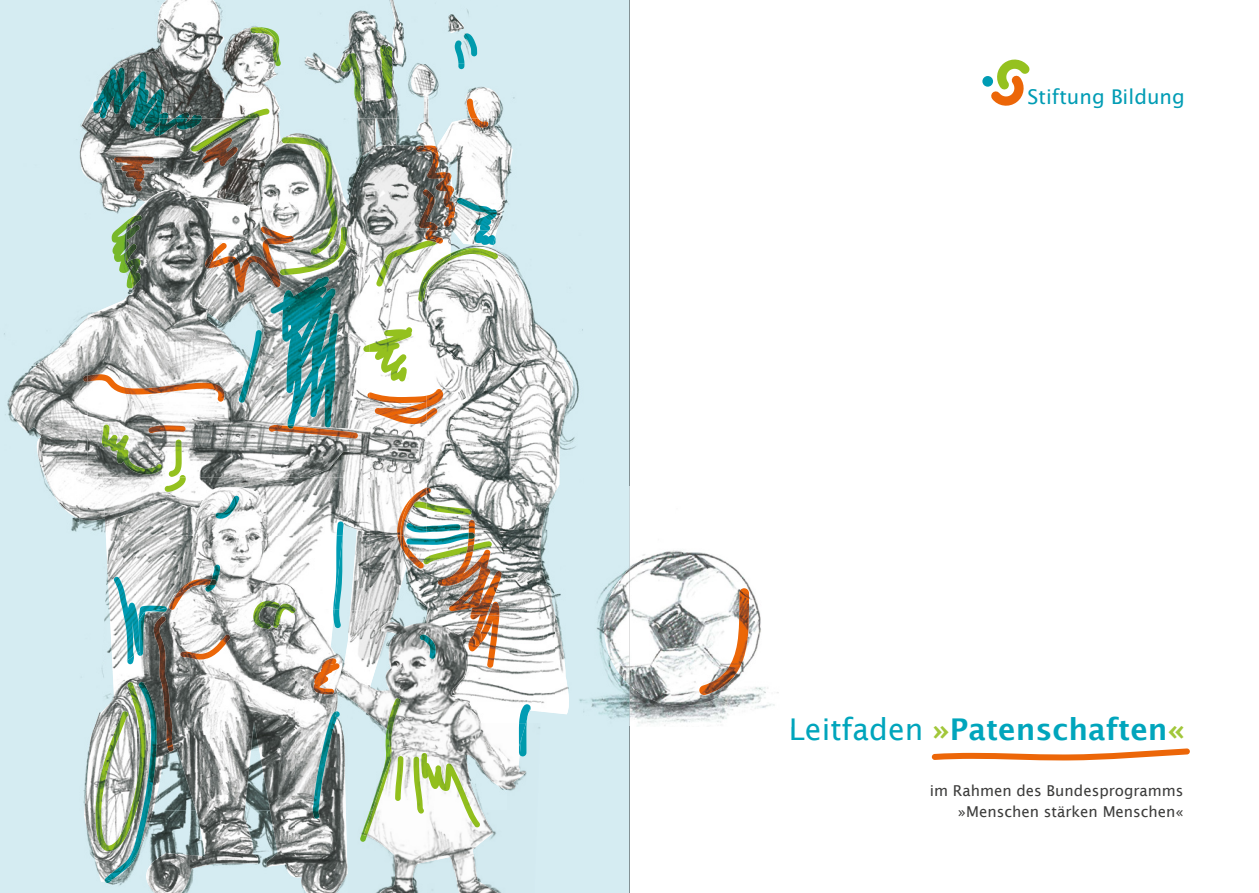
<style>
.page{position:relative;width:1259px;height:893px;background:#fff}
.page>*{position:absolute;margin:0;border:0;box-sizing:border-box;transform-origin:0 0}
.t1{font:600 30px "Lucida Sans";color:#00a5bc}
.t2{font:20.25px "Lucida Sans";color:#009cb4}
.t3{font:15px/21px "Lucida Sans";color:#3c3c3b;text-align:right}
.s1{font-weight:400}
.s2{color:#a2c73a}
</style>
<div class="page">
<div style="left:0;top:0;width:629px;height:893px;background:#d5ecf2"></div>
<img style="left:397px;top:54px;width:118px;height:64px">
<img style="left:507px;top:175px;width:2px;height:30px">
<img style="left:304px;top:0;width:102px;height:88px">
<img style="left:409px;top:64px;width:33px;height:32px">
<img style="left:460px;top:87px;width:53px;height:88px">
<img style="left:356px;top:87px;width:41px;height:31px">
<img style="left:435px;top:9px;width:65px;height:55px">
<img style="left:446px;top:16px;width:18px;height:17px">
<img style="left:464px;top:33px;width:13px;height:23px">
<svg style="left:458px;top:64px;width:6px;height:5px"></svg>
<img style="left:455px;top:40px;width:9px;height:24px">
<img style="left:341px;top:53px;width:22px;height:49px">
<img style="left:380px;top:45px;width:12px;height:54px">
<img style="left:467px;top:99px;width:11px;height:19px">
<img style="left:127px;top:0;width:153px;height:118px">
<img style="left:76px;top:58px;width:51px;height:109px">
<img style="left:127px;top:132px;width:32px;height:35px">
<img style="left:114px;top:156px;width:40px;height:11px">
<img style="left:242px;top:109px;width:28px;height:9px">
<img style="left:358px;top:118px;width:149px;height:112px">
<img style="left:471px;top:118px;width:18px;height:10px">
<img style="left:456px;top:198px;width:41px;height:32px">
<img style="left:159px;top:118px;width:121px;height:51px">
<img style="left:258px;top:133px;width:194px;height:97px">
<img style="left:202px;top:152px;width:36px;height:14px">
<img style="left:191px;top:118px;width:64px;height:34px">
<svg style="left:498px;top:255px;width:17px;height:268px;background:#c0c3c2"></svg>
<img style="left:515px;top:263px;width:25px;height:260px">
<img style="left:451px;top:230px;width:56px;height:29px">
<img style="left:452px;top:230px;width:45px;height:17px">
<img style="left:474px;top:230px;width:21px;height:15px">
<img style="left:423px;top:230px;width:28px;height:17px">
<img style="left:427px;top:247px;width:71px;height:276px">
<img style="left:539px;top:326px;width:44px;height:197px">
<svg style="left:159px;top:169px;width:264px;height:354px;background:#bbbebe"></svg>
<img style="left:384px;top:240px;width:52px;height:17px">
<img style="left:422px;top:253px;width:4px;height:4px">
<img style="left:426px;top:248px;width:72px;height:38px">
<img style="left:81px;top:167px;width:78px;height:25px">
<img style="left:122px;top:170px;width:23px;height:21px">
<img style="left:159px;top:175px;width:105px;height:23px">
<img style="left:224px;top:337px;width:21px;height:25px">
<img style="left:224px;top:198px;width:58px;height:139px">
<img style="left:245px;top:336px;width:125px;height:88px">
<img style="left:348px;top:477px;width:22px;height:46px">
<img style="left:370px;top:257px;width:57px;height:135px">
<img style="left:403px;top:286px;width:24px;height:201px">
<img style="left:97px;top:192px;width:127px;height:237px">
<img style="left:231px;top:344px;width:48px;height:133px">
<img style="left:279px;top:424px;width:144px;height:53px">
<img style="left:129px;top:429px;width:103px;height:48px">
<img style="left:376px;top:263px;width:14px;height:23px">
<img style="left:418px;top:281px;width:8px;height:21px">
<img style="left:422px;top:283px;width:5px;height:18px">
<img style="left:438px;top:520px;width:64px;height:3px">
<img style="left:431px;top:503px;width:41px;height:12px">
<img style="left:400px;top:487px;width:31px;height:36px">
<img style="left:397px;top:496px;width:3px;height:27px">
<img style="left:400px;top:488px;width:27px;height:35px">
<img style="left:93px;top:69px;width:75px;height:63px">
<img style="left:159px;top:118px;width:43px;height:18px">
<img style="left:252px;top:27px;width:29px;height:39px">
<img style="left:250px;top:27px;width:28px;height:38px">
<img style="left:83px;top:790px;width:98px;height:103px">
<img style="left:295px;top:536px;width:9px;height:54px">
<img style="left:106px;top:543px;width:30px;height:134px">
<img style="left:305px;top:477px;width:43px;height:46px">
<img style="left:129px;top:477px;width:176px;height:59px">
<img style="left:181px;top:849px;width:12px;height:44px">
<img style="left:101px;top:566px;width:12px;height:111px">
<img style="left:107px;top:536px;width:82px;height:135px">
<img style="left:129px;top:501px;width:60px;height:35px">
<img style="left:189px;top:487px;width:106px;height:391px">
<img style="left:136px;top:588px;width:54px;height:261px">
<img style="left:295px;top:590px;width:9px;height:299px">
<img style="left:84px;top:677px;width:53px;height:205px">
<img style="left:215px;top:496px;width:25px;height:23px">
<img style="left:205px;top:565px;width:15px;height:27px">
<img style="left:96px;top:682px;width:9px;height:169px">
<img style="left:105px;top:881px;width:34px;height:2px">
<img style="left:105px;top:682px;width:52px;height:199px">
<img style="left:253px;top:601px;width:27px;height:28px">
<img style="left:273px;top:604px;width:23px;height:24px">
<img style="left:180px;top:635px;width:50px;height:24px">
<img style="left:169px;top:579px;width:43px;height:31px">
<svg style="left:209px;top:579px;width:8px;height:6px"></svg>
<svg style="left:127px;top:660px;width:13px;height:4px"></svg>
<img style="left:113px;top:577px;width:54px;height:83px">
<img style="left:138px;top:608px;width:29px;height:48px">
<img style="left:154px;top:616px;width:20px;height:136px">
<img style="left:282px;top:137px;width:55px;height:102px">
<img style="left:310px;top:237px;width:22px;height:6px">
<img style="left:423px;top:146px;width:32px;height:74px">
<img style="left:416px;top:147px;width:37px;height:80px">
<img style="left:418px;top:189px;width:20px;height:41px">
<img style="left:425px;top:230px;width:18px;height:14px">
<svg style="left:428px;top:239px;width:8px;height:3px"></svg>
<img style="left:427px;top:389px;width:16px;height:31px">
<svg style="left:367px;top:393px;width:3px;height:5px"></svg>
<img style="left:370px;top:392px;width:57px;height:32px">
<img style="left:249px;top:330px;width:13px;height:53px">
<img style="left:249px;top:348px;width:10px;height:39px">
<img style="left:238px;top:362px;width:13px;height:41px">
<img style="left:207px;top:226px;width:87px;height:67px">
<img style="left:205px;top:252px;width:8px;height:16px">
<img style="left:337px;top:521px;width:7px;height:2px">
<img style="left:270px;top:277px;width:68px;height:148px">
<img style="left:288px;top:424px;width:41px;height:1px">
<img style="left:340px;top:227px;width:7px;height:18px">
<img style="left:280px;top:243px;width:66px;height:32px">
<svg style="left:363px;top:344px;width:7px;height:8px"></svg>
<img style="left:370px;top:327px;width:42px;height:54px">
<img style="left:129px;top:425px;width:34px;height:49px">
<img style="left:168px;top:440px;width:14px;height:37px">
<img style="left:112px;top:222px;width:13px;height:66px">
<img style="left:125px;top:215px;width:17px;height:73px">
<img style="left:268px;top:425px;width:90px;height:14px">
<svg style="left:288px;top:426px;width:6px;height:3px"></svg>
<img style="left:148px;top:425px;width:38px;height:8px">
<svg style="left:4px;top:312px;width:125px;height:231px"></svg>
<img style="left:88px;top:374px;width:136px;height:28px">
<svg style="left:180px;top:475px;width:6px;height:2px"></svg>
<img style="left:164px;top:477px;width:22px;height:15px">
<svg style="left:931px;top:748px;width:259px;height:12px"></svg>
<img style="left:583px;top:589px;width:196px;height:137px">
<img style="left:555px;top:486px;width:28px;height:216px">
<svg style="left:555px;top:486px;width:4px;height:6px"></svg>
<img style="left:604px;top:550px;width:158px;height:156px">
<img style="left:699px;top:588px;width:50px;height:107px">
<svg style="left:304px;top:523px;width:268px;height:370px"></svg>
<img style="left:519px;top:704px;width:11px;height:19px">
<svg style="left:983px;top:59px;width:47px;height:47px"></svg>
<div style="left:982px;top:76px;width:11px;height:11px;background:#009cb4;border-radius:50%"></div>
<hr style="left:629px;top:0;width:1px;height:486px;background:#839195">
<hr style="left:629px;top:727px;width:1px;height:166px;background:#839195">
<img style="left:629px;top:486px;width:1px;height:241px">
<h2 class="t2" style="left:1027px;top:85px;width:159px">Stiftung Bildung</h2>
<h1 class="t1" style="left:789px;top:712px;width:397px"><span class="s1">Leitfaden</span> <span class="s2">»</span>Patenschaften<span class="s2">«</span></h1>
<p class="t3" style="left:930px;top:780px;width:255px">im Rahmen des Bundesprogramms »Menschen stärken Menschen«</p>
</div>
